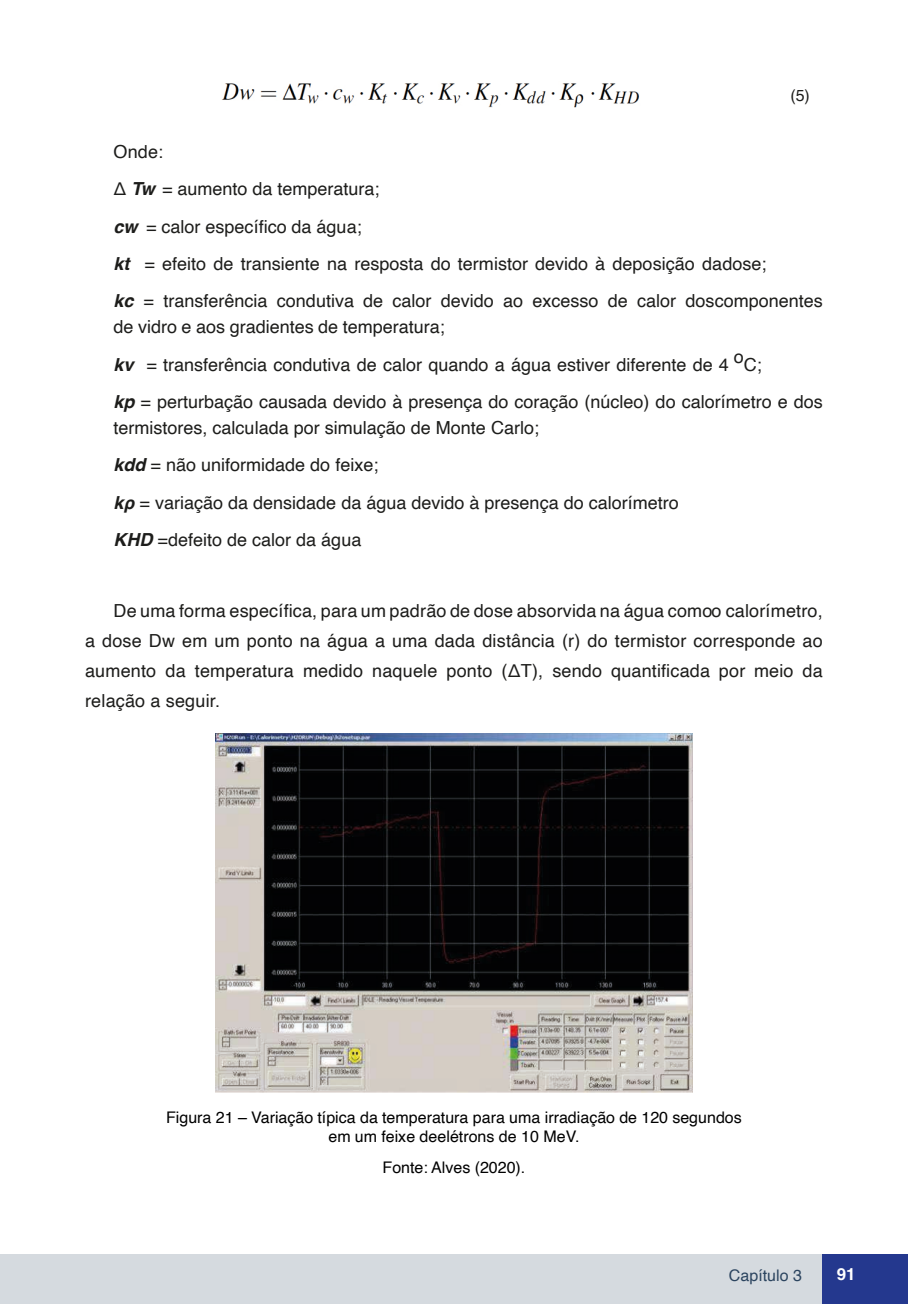
<style>
.page{position:relative;width:908px;height:1304px;background:#fff}
.page>*{position:absolute;margin:0;border:0;box-sizing:border-box;transform-origin:0 0}
.t1{font:18px/37.4px "Helvetica";color:#1d1d1b}
.t2{font:700 16.8px "Helvetica";color:#fff}
.t3{font:16px/19.2px "Helvetica";color:#000;text-align:center}
.t4{font:16px "Helvetica";color:#2b445f}
.t5{font:16px "Helvetica";color:#1d1d1b}
.s1{font-weight:700;font-style:italic}
</style>
<div class="page">
<div style="left:0;top:1254px;width:907px;height:50px;background:#d5dadf"></div>
<div style="left:822px;top:1254px;width:85px;height:50px;background:#24388e"></div>
<img style="left:221px;top:83px;width:418px;height:25px">
<img style="left:215px;top:733px;width:477px;height:360px">
<p class="t5" style="left:790px;top:83px;width:21px">(5)</p>
<p class="t1" style="left:113px;top:134px;width:710px">Onde:<br>Δ <span class="s1">Tw</span> = aumento da temperatura;<br><span class="s1">cw</span> = calor específico da água;<br><span class="s1">kt</span> = efeito de transiente na resposta do termistor devido à deposição da dose;<br><span class="s1">kc</span> = transferência condutiva de calor devido ao excesso de calor dos componentes</p>
<p class="t1" style="left:113px;top:309px;width:710px">de vidro e aos gradientes de temperatura;<br><span class="s1">kv</span> = transferência condutiva de calor quando a água estiver diferente de 4 oC;<br><span class="s1">kp</span> = perturbação causada devido à presença do coração (núcleo) do calorímetro e dos</p>
<p class="t1" style="left:113px;top:410px;width:566px">termistores, calculada por simulação de Monte Carlo;<br><span class="s1">kdd</span> = não uniformidade do feixe;<br><span class="s1">kρ</span> = variação da densidade da água devido à presença do calorímetro <span class="s1">KHD</span> =defeito de calor da água</p>
<p class="t1" style="left:85px;top:597px;width:738px;line-height:30px;text-align:justify;text-indent:28px">De uma forma específica, para um padrão de dose absorvida na água como o calorímetro, a dose Dw em um ponto na água a uma dada distância (r) do termistor corresponde ao aumento da temperatura medido naquele ponto (ΔT), sendo quantificada por meio da relação a seguir.</p>
<p class="t3" style="left:166px;top:1108px;width:577px">Figura 21 – Variação típica da temperatura para uma irradiação de 120 segundos em um feixe de elétrons de 10 MeV.</p>
<p class="t3" style="left:382px;top:1158px;width:144px">Fonte: Alves (2020).</p>
<p class="t4" style="left:728px;top:1263px;width:74px">Capítulo 3</p>
<p class="t2" style="left:836px;top:1264px;width:20px">91</p>
</div>
